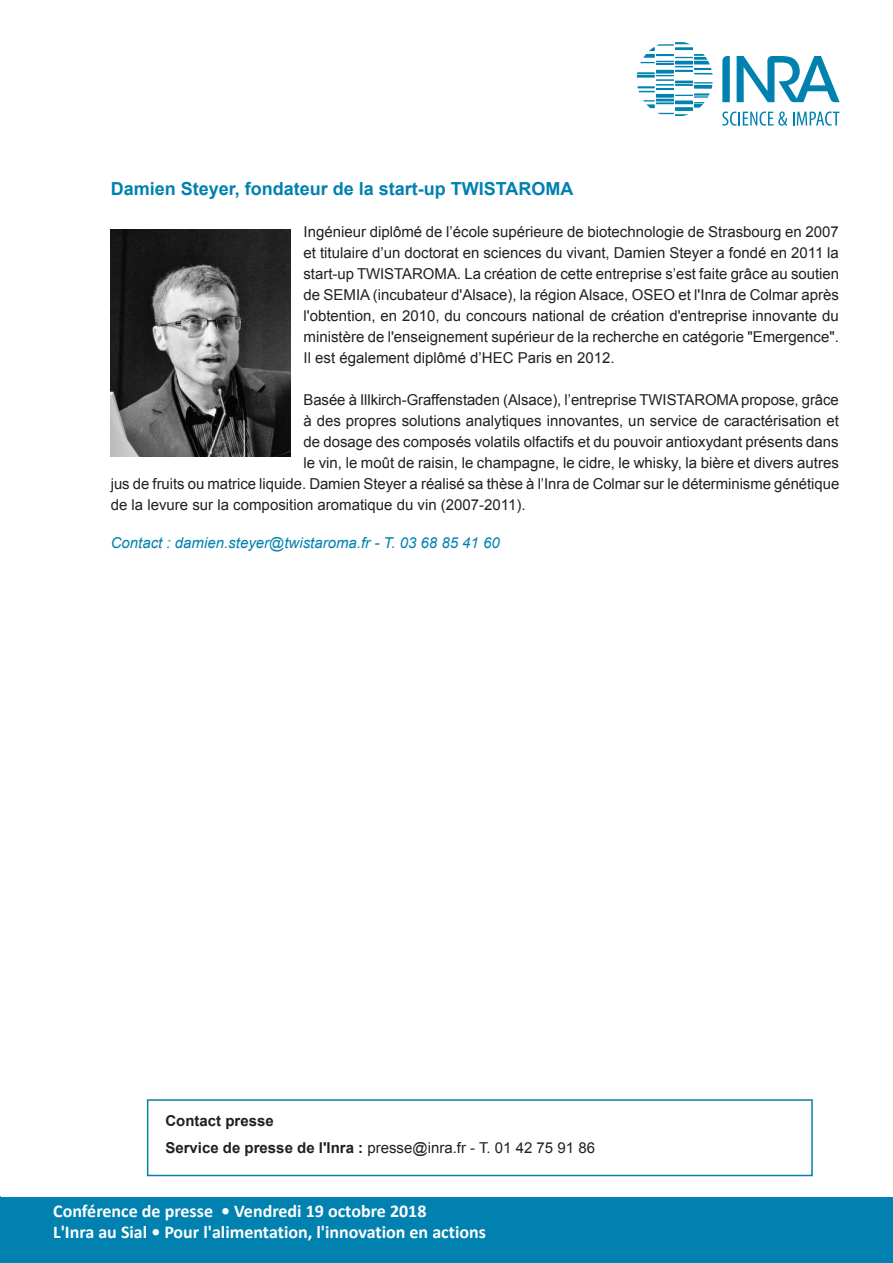
<style>
.page{position:relative;width:893px;height:1263px;background:#fff}
.page>*{position:absolute;margin:0;border:0;box-sizing:border-box;transform-origin:0 0}
.t1{font:700 18px/21px "Calibri";color:#fff}
.t2{font:700 18px "Arial";color:#0081b0}
.t3{font:15px/21px "Arial";color:#231f20;text-align:justify}
.t4{font:700 15px/27px "Arial";color:#231f20}
.t5{font:italic 15px "Arial";color:#0081b0}
.s1{font-weight:400}
</style>
<div class="page">
<div style="left:0;top:1197px;width:893px;height:66px;background:#0081b0"></div>
<svg style="left:722px;top:56px;width:118px;height:46px"></svg>
<svg style="left:637px;top:42px;width:76px;height:74px"></svg>
<svg style="left:722px;top:111px;width:65px;height:15px"></svg>
<svg style="left:793px;top:111px;width:46px;height:15px"></svg>
<div style="left:147px;top:1099px;width:666px;height:77px;border:2px solid #0081b0"></div>
<img style="left:111px;top:229px;width:180px;height:227px">
<p class="t2" style="left:111px;top:177px;width:464px">Damien Steyer, fondateur de la start-up TWISTAROMA</p>
<p class="t3" style="left:304px;top:222px;width:537px">Ingénieur diplômé de l’école supérieure de biotechnologie de Strasbourg en 2007 et titulaire d’un doctorat en sciences du vivant, Damien Steyer a fondé en 2011 la start-up TWISTAROMA. La création de cette entreprise s’est faite grâce au soutien de SEMIA (incubateur d'Alsace), la région Alsace, OSEO et l'Inra de Colmar après l'obtention, en 2010, du concours national de création d'entreprise innovante du ministère de l'enseignement supérieur de la recherche en catégorie "Emergence".<br>Il est également diplômé d’HEC Paris en 2012.</p>
<p class="t3" style="left:304px;top:390px;width:537px">Basée à Illkirch-Graffenstaden (Alsace), l’entreprise TWISTAROMA propose, grâce</p>
<p class="t3" style="left:304px;top:411px;width:537px">à des propres solutions analytiques innovantes, un service de caractérisation et</p>
<p class="t3" style="left:304px;top:432px;width:537px">de dosage des composés volatils olfactifs et du pouvoir antioxydant présents dans</p>
<p class="t3" style="left:304px;top:453px;width:537px">le vin, le moût de raisin, le champagne, le cidre, le whisky, la bière et divers autres</p>
<p class="t3" style="left:111px;top:474px;width:730px">jus de fruits ou matrice liquide. Damien Steyer a réalisé sa thèse à l’Inra de Colmar sur le déterminisme génétique</p>
<p class="t3" style="left:111px;top:495px;width:416px">de la levure sur la composition aromatique du vin (2007-2011).</p>
<p class="t5" style="left:111px;top:533px;width:391px">Contact : damien.steyer@twistaroma.fr - T. 03 68 85 41 60</p>
<p class="t4" style="left:165px;top:1107px;width:431px">Contact presse<br>Service de presse de l'Inra : <span class="s1">presse@inra.fr - T. 01 42 75 91 86</span></p>
<p class="t1" style="left:53px;top:1200px;width:434px">Conférence de presse • Vendredi 19 octobre 2018<br>L'Inra au Sial • Pour l'alimentation, l'innovation en actions</p>
</div>
